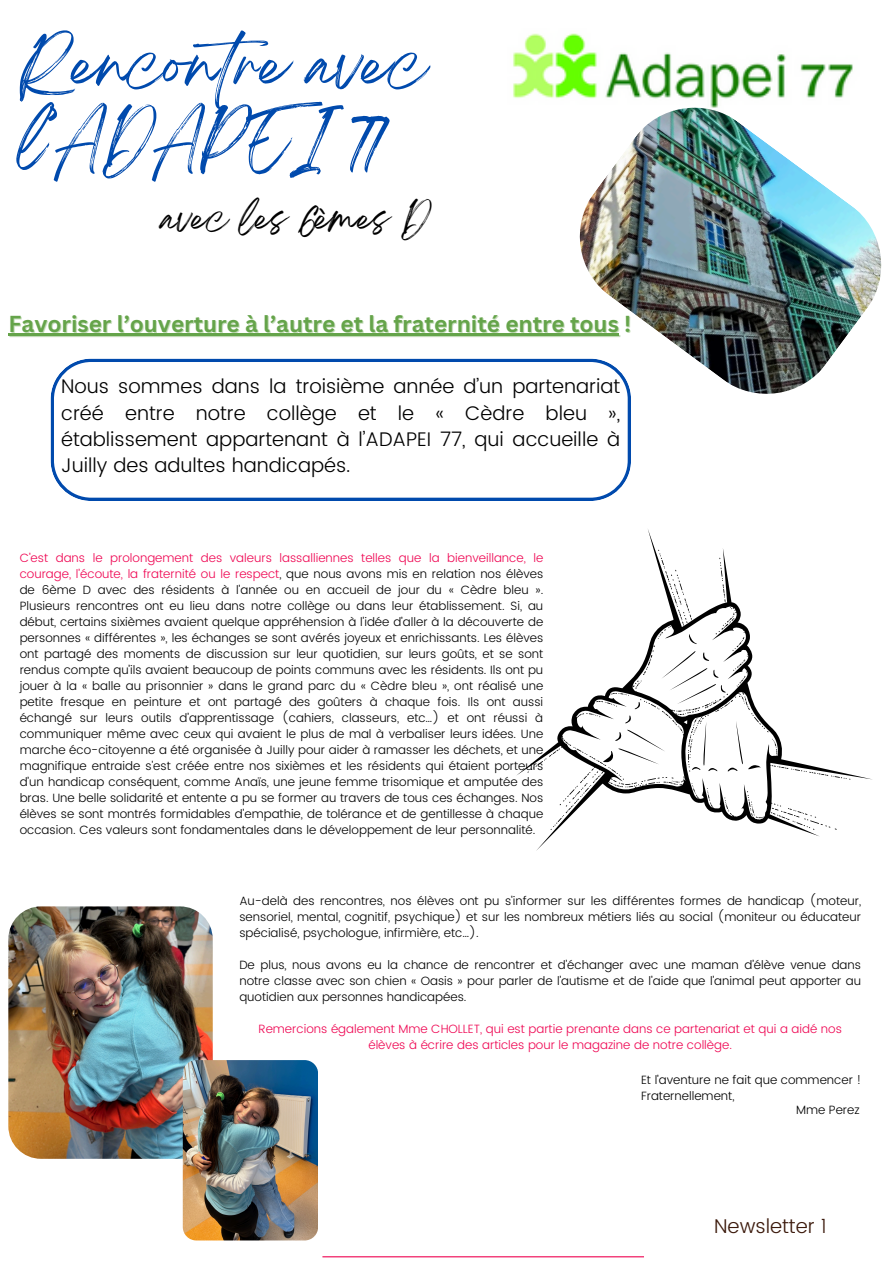
<style>
.page{position:relative;width:894px;height:1264px;background:#fff}
.page>*{position:absolute;margin:0;border:0;box-sizing:border-box;transform-origin:0 0}
.t1{font:53.55px/74.2px "Breathing";color:#004aad}
.t2{font:30px "Breathing";color:#000}
.t3{font:700 22.5px "Canva Sans";color:#65a44a}
.t4{font:300 19.95px "Poppins";color:#3c1a0c}
.t5{font:300 19.65px/26.2px "Poppins";color:#000;text-align:justify}
.t6{font:300 12px/16px "Poppins";color:#000;text-align:justify}
.t7{font:300 12px/16px "Poppins";color:#ef0552;text-align:center}
.s1{color:rgb(101 164 74/.4)}
.s2{color:#ef0552}
</style>
<div class="page">
<img style="left:8px;top:33px;width:874px;height:1225px">
<hr style="left:9px;top:334px;width:609px;height:2px;background:#65a44a">
<p class="t1" style="left:20px;top:43px;width:409px">Rencontre avec l’ADAPEI 77</p>
<h4 class="t2" style="left:162px;top:209px;width:269px">avec les 6èmes D</h4>
<p class="t3" style="left:9px;top:308px;width:625px">Favoriser l’ouverture à l’autre et la fraternité entre tous <span class="s1">!</span></p>
<p class="t5" style="left:61px;top:373px;width:560px">Nous sommes dans la troisième année d’un partenariat créé entre notre collège et le « Cèdre bleu », établissement appartenant à l’ADAPEI 77, qui accueille à Juilly des adultes handicapés.</p>
<h3 class="t6" style="left:20px;top:549px;width:525px"><span class="s2">C’est dans le prolongement des valeurs lassalliennes telles que la bienveillance, le courage, l’écoute, la fraternité ou le respect</span>, que nous avons mis en relation nos élèves de 6ème D avec des résidents à l’année ou en accueil de jour du « Cèdre bleu ».<br>Plusieurs rencontres ont eu lieu dans notre collège ou dans leur établissement. Si, au début, certains sixièmes avaient quelque appréhension à l’idée d’aller à la découverte de personnes « différentes », les échanges se sont avérés joyeux et enrichissants. Les élèves ont partagé des moments de discussion sur leur quotidien, sur leurs goûts, et se sont rendus compte qu’ils avaient beaucoup de points communs avec les résidents. Ils ont pu jouer à la « balle au prisonnier » dans le grand parc du « Cèdre bleu », ont réalisé une petite fresque en peinture et ont partagé des goûters à chaque fois. Ils ont aussi échangé sur leurs outils d’apprentissage (cahiers, classeurs, etc…) et ont réussi à communiquer même avec ceux qui avaient le plus de mal à verbaliser leurs idées. Une marche éco-citoyenne a été organisée à Juilly pour aider à ramasser les déchets, et une magnifique entraide s’est créée entre nos sixièmes et les résidents qui étaient porteurs d’un handicap conséquent, comme Anaïs, une jeune femme trisomique et amputée des bras. Une belle solidarité et entente a pu se former au travers de tous ces échanges. Nos élèves se sont montrés formidables d’empathie, de tolérance et de gentillesse à chaque occasion. Ces valeurs sont fondamentales dans le développement de leur personnalité.</h3>
<h1 class="t6" style="left:239px;top:892px;width:623px">Au-delà des rencontres, nos élèves ont pu s’informer sur les différentes formes de handicap (moteur, sensoriel, mental, cognitif, psychique) et sur les nombreux métiers liés au social (moniteur ou éducateur spécialisé, psychologue, infirmière, etc…).</h1>
<p class="t6" style="left:239px;top:956px;width:623px">De plus, nous avons eu la chance de rencontrer et d’échanger avec une maman d’élève venue dans notre classe avec son chien « Oasis » pour parler de l’autisme et de l’aide que l’animal peut apporter au quotidien aux personnes handicapées.</p>
<h2 class="t7" style="left:258px;top:1020px;width:585px">Remercions également Mme CHOLLET, qui est partie prenante dans ce partenariat et qui a aidé nos élèves à écrire des articles pour le magazine de notre collège.</h2>
<p class="t6" style="left:641px;top:1071px;width:222px">Et l’aventure ne fait que commencer !</p>
<p class="t6" style="left:641px;top:1087px;width:95px">Fraternellement,</p>
<p class="t6" style="left:795px;top:1102px;width:65px">Mme Perez</p>
<p class="t4" style="left:714px;top:1214px;width:114px">Newsletter 1</p>
</div>
